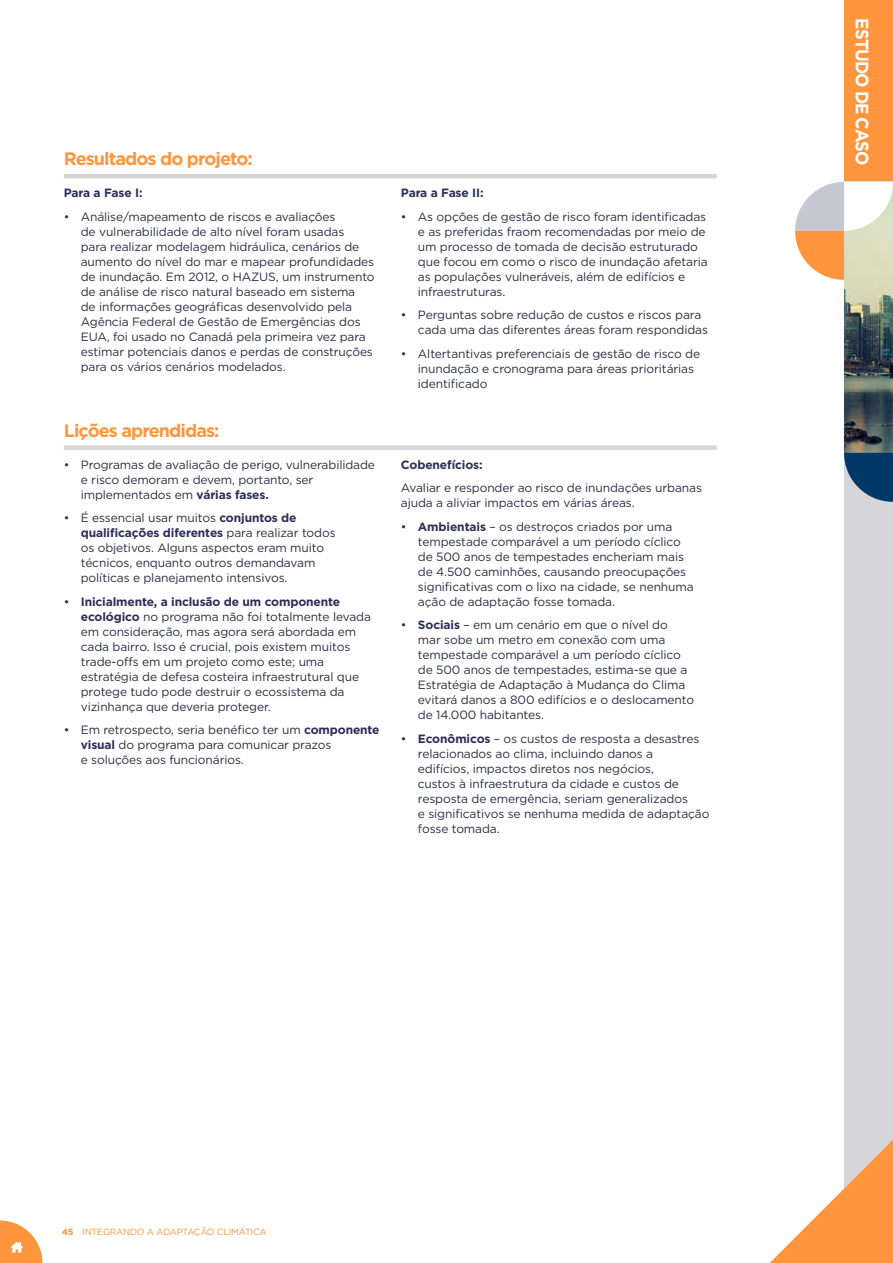
<style>
.page{position:relative;width:893px;height:1263px;background:#fff}
.page>*{position:absolute;margin:0;border:0;box-sizing:border-box;transform-origin:0 0}
.Title_D{font:700 18px "Gotham";letter-spacing:-.05em;color:#ff953d}
.t1{font:700 18px "Gotham";letter-spacing:-.05em;color:#fff;scale:.94 1}
.Body{font:12px/15px "Gotham";letter-spacing:-.01em;color:#2b2e42}
.case_study_subhead{font:700 12px "Gotham";letter-spacing:-.01em;color:#2b2e58}
.t2{font:9px "Gotham";letter-spacing:-.02em;color:#ff953d}
.s1{font-weight:700;color:#2b2e58}
.s2{font-weight:700}
</style>
<div class="page">
<hr style="left:64px;top:174px;width:653px;height:4px;background:#d6d6d9">
<div style="left:64px;top:445px;width:653px;height:5px;background:#d6d6d9"></div>
<div style="left:844px;top:0;width:49px;height:182px;background:#ff953d"></div>
<div style="left:844px;top:231px;width:49px;height:1032px;background:#d6d6d9"></div>
<img style="left:844px;top:280px;width:49px;height:173px">
<svg style="left:795px;top:182px;width:98px;height:98px"></svg>
<svg style="left:844px;top:453px;width:49px;height:49px"></svg>
<svg style="left:770px;top:1140px;width:123px;height:123px"></svg>
<svg style="left:0;top:1220px;width:42px;height:43px"></svg>
<p class="Title_D" style="left:64px;top:147px;width:191px">Resultados do projeto:</p>
<p class="case_study_subhead" style="left:64px;top:185px;width:80px">Para a Fase I:</p>
<p class="Body" style="left:81px;top:209px;width:295px;text-indent:-17px">• Análise/mapeamento de riscos e avaliações<br>de vulnerabilidade de alto nível foram usadas<br>para realizar modelagem hidráulica, cenários de aumento do nível do mar e mapear profundidades de inundação. Em 2012, o HAZUS, um instrumento de análise de risco natural baseado em sistema<br>de informações geográficas desenvolvido pela Agência Federal de Gestão de Emergências dos EUA, foi usado no Canadá pela primeira vez para estimar potenciais danos e perdas de construções para os vários cenários modelados.</p>
<p class="Title_D" style="left:64px;top:418px;width:157px">Lições aprendidas:</p>
<p class="Body" style="left:81px;top:457px;width:296px;text-indent:-17px">• Programas de avaliação de perigo, vulnerabilidade e risco demoram e devem, portanto, ser implementados em <span class="s1">várias fases.</span></p>
<p class="Body" style="left:81px;top:510px;width:256px;text-indent:-17px">• É essencial usar muitos <span class="s1">conjuntos de qualificações diferentes</span> para realizar todos os objetivos. Alguns aspectos eram muito técnicos, enquanto outros demandavam políticas e planejamento intensivos.</p>
<p class="Body" style="left:81px;top:594px;width:292px;text-indent:-17px">• <span class="s1">Inicialmente, a inclusão de um componente ecológico</span> no programa não foi totalmente levada em consideração, mas agora será abordada em cada bairro. Isso é crucial, pois existem muitos trade-offs em um projeto como este; uma estratégia de defesa costeira infraestrutural que protege tudo pode destruir o ecossistema da vizinhança que deveria proteger.</p>
<p class="Body" style="left:81px;top:722px;width:300px;text-indent:-17px">• Em retrospecto, seria benéfico ter um <span class="s1">componente visual</span> do programa para comunicar prazos<br>e soluções aos funcionários.</p>
<p class="case_study_subhead" style="left:401px;top:185px;width:84px">Para a Fase II:</p>
<p class="Body" style="left:418px;top:209px;width:291px;text-indent:-17px">• As opções de gestão de risco foram identificadas e as preferidas fraom recomendadas por meio de um processo de tomada de decisão estruturado que focou em como o risco de inundação afetaria as populações vulneráveis, além de edifícios e infraestruturas.</p>
<p class="Body" style="left:418px;top:307px;width:292px;text-indent:-17px">• Perguntas sobre redução de custos e riscos para cada uma das diferentes áreas foram respondidas</p>
<p class="Body" style="left:418px;top:346px;width:284px;text-indent:-17px">• Altertantivas preferenciais de gestão de risco de inundação e cronograma para áreas prioritárias identificado</p>
<p class="case_study_subhead" style="left:401px;top:457px;width:83px">Cobenefícios:</p>
<p class="Body" style="left:401px;top:480px;width:303px">Avaliar e responder ao risco de inundações urbanas ajuda a aliviar impactos em várias áreas.</p>
<p class="Body" style="left:418px;top:519px;width:277px;text-indent:-17px">• <span class="s1">Ambientais</span> – os destroços criados por uma tempestade comparável a um período cíclico de 500 anos de tempestades encheriam mais de 4.500 caminhões, causando preocupações significativas com o lixo na cidade, se nenhuma ação de adaptação fosse tomada.</p>
<p class="Body" style="left:418px;top:617px;width:278px;text-indent:-17px">• <span class="s1">Sociais</span> – em um cenário em que o nível do<br>mar sobe um metro em conexão com uma tempestade comparável a um período cíclico de 500 anos de tempestades, estima-se que a Estratégia de Adaptação à Mudança do Clima evitará danos a 800 edifícios e o deslocamento de 14.000 habitantes.</p>
<p class="Body" style="left:418px;top:731px;width:293px;text-indent:-17px">• <span class="s1">Econômicos</span> – os custos de resposta a desastres relacionados ao clima, incluindo danos a<br>edifícios, impactos diretos nos negócios,<br>custos à infraestrutura da cidade e custos de resposta de emergência, seriam generalizados<br>e significativos se nenhuma medida de adaptação fosse tomada.</p>
<p class="t1" style="left:874px;top:18px;width:158px;rotate:90deg">ESTUDO DE CASO</p>
<p class="t2" style="left:62px;top:1226px;width:206px"><span class="s2">45</span> INTEGRANDO A ADAPTAÇÃO CLIMÁTICA</p>
</div>
